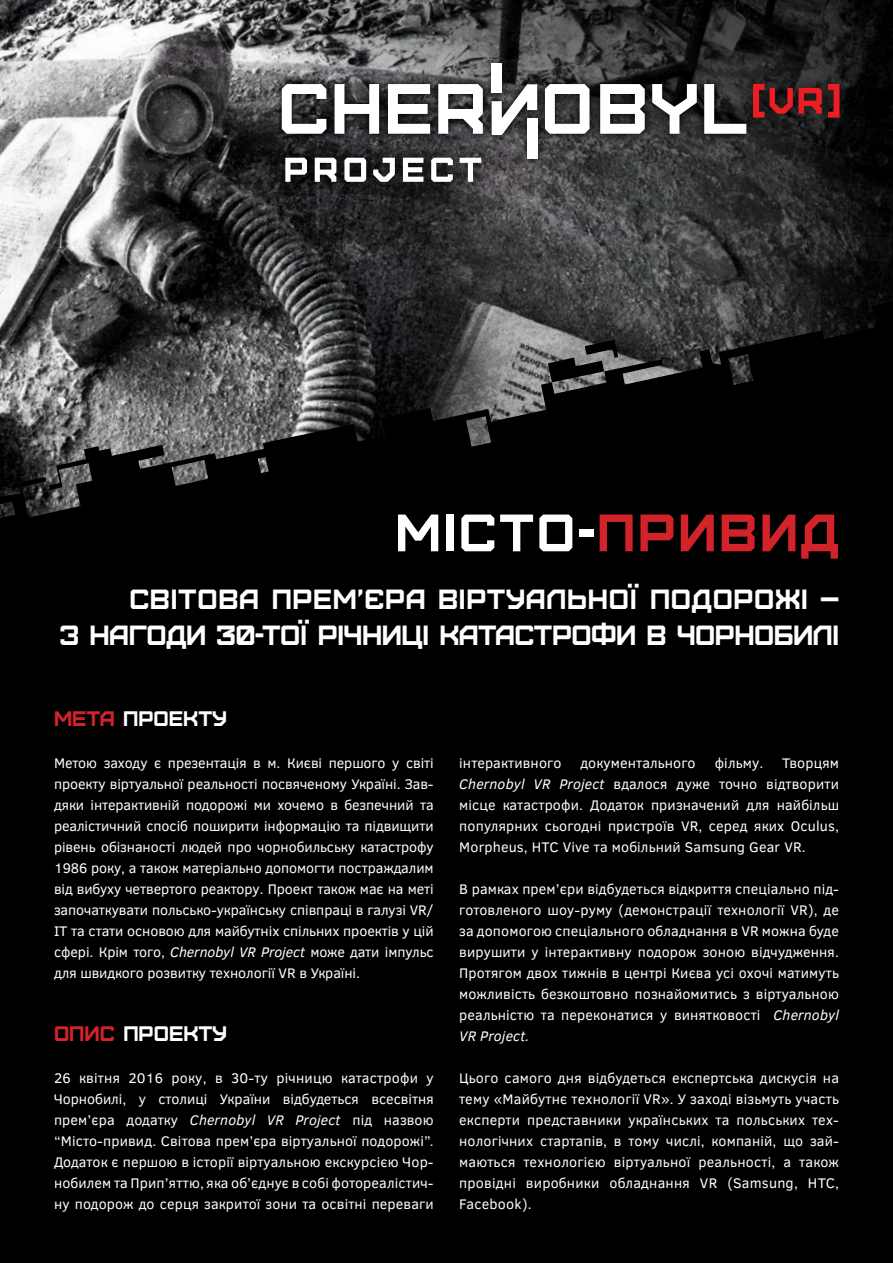
<style>
.page{position:relative;width:893px;height:1263px;background:#fff}
.page>*{position:absolute;margin:0;border:0;box-sizing:border-box;transform-origin:0 0}
.t1{font:52.5px "Furore";letter-spacing:.05em;color:#fff}
.t2{font:27.75px/36px "Furore";letter-spacing:-.02em;color:#fff;text-align:right}
.t3{font:21px "Furore";color:#fff}
.t4{font:14.25px/21px "Clear Sans";letter-spacing:.01em;color:#fff;text-align:justify}
.s1{color:#d2232a}
.s2{font-style:italic}
</style>
<div class="page">
<div style="left:0;top:242px;width:893px;height:1021px;background:#000"></div>
<svg style="left:0;top:0;width:893px;height:518px"></svg>
<img style="left:759px;top:58px;width:106px;height:85px">
<svg style="left:759px;top:84px;width:5px;height:34px"></svg>
<svg style="left:770px;top:88px;width:52px;height:26px"></svg>
<svg style="left:828px;top:84px;width:11px;height:34px"></svg>
<img style="left:269px;top:51px;width:490px;height:120px">
<div style="left:527px;top:118px;width:10px;height:40px;background:#fff"></div>
<svg style="left:492px;top:84px;width:45px;height:51px"></svg>
<div style="left:492px;top:63px;width:10px;height:30px;background:#fff"></div>
<svg style="left:282px;top:84px;width:44px;height:48px"></svg>
<svg style="left:335px;top:84px;width:44px;height:48px"></svg>
<svg style="left:388px;top:84px;width:42px;height:48px"></svg>
<svg style="left:438px;top:84px;width:45px;height:48px"></svg>
<svg style="left:545px;top:84px;width:44px;height:50px"></svg>
<svg style="left:600px;top:84px;width:45px;height:50px"></svg>
<svg style="left:652px;top:84px;width:45px;height:50px"></svg>
<svg style="left:704px;top:84px;width:42px;height:50px"></svg>
<img style="left:260px;top:132px;width:247px;height:75px">
<svg style="left:285px;top:158px;width:22px;height:24px"></svg>
<svg style="left:315px;top:158px;width:21px;height:24px"></svg>
<svg style="left:344px;top:158px;width:22px;height:24px"></svg>
<svg style="left:373px;top:158px;width:22px;height:24px"></svg>
<svg style="left:403px;top:158px;width:20px;height:24px"></svg>
<svg style="left:431px;top:158px;width:22px;height:24px"></svg>
<svg style="left:460px;top:158px;width:21px;height:24px"></svg>
<h1 class="t1" style="left:395px;top:500px;width:445px">Місто-<span class="s1">привид</span></h1>
<h2 class="t2" style="left:60px;top:579px;width:781px">Світова прем’єра віртуальної подорожі –<br>з нагоди 30-тої річниці катастрофи в Чорнобилі</h2>
<h3 class="t3" style="left:54px;top:705px;width:174px"><span class="s1">Мета</span> проекту</h3>
<p class="t4" style="left:54px;top:752px;width:381px">Метою заходу є презентація в м. Києві першого у світі проекту віртуальної реальності посвяченому Україні. Зав&shy;дяки інтерактивній подорожі ми хочемо в безпечний та реалістичний спосіб поширити інформацію та підвищити рівень обізнаності людей про чорнобильську катастрофу 1986 року, а також матеріально допомогти постраждалим від вибуху четвертого реактору. Проект також має на меті започаткувати польсько-українську співпраці в галузі VR/ IT та стати основою для майбутніх спільних проектів у цій сфері. Крім того, <span class="s2">Chernobyl VR Project</span> може дати імпульс для швидкого розвитку технології VR в Україні.</p>
<h3 class="t3" style="left:54px;top:1020px;width:174px"><span class="s1">Опис</span> проекту</h3>
<p class="t4" style="left:54px;top:1067px;width:381px">26 квітня 2016 року, в 30-ту річницю катастрофи у Чорнобилі, у столиці України відбудеться всесвітня прем’єра додатку <span class="s2">Chernobyl VR Project</span> під назвою “Місто-привид. Світова прем’єра віртуальної подорожі”.<br>Додаток є першою в історії віртуальною екскурсією Чор&shy;нобилем та Прип’яттю, яка об’єднує в собі фотореалістич&shy;ну подорож до серця закритої зони та освітні переваги</p>
<p class="t4" style="left:459px;top:753px;width:104px">інтерактивного</p>
<p class="t4" style="left:580px;top:753px;width:117px">документального</p>
<p class="t4" style="left:715px;top:753px;width:50px">фільму.</p>
<p class="t4" style="left:459px;top:753px;width:381px;text-indent:323px">Творцям <span class="s2">Chernobyl VR Project</span> вдалося дуже точно відтворити місце катастрофи. Додаток призначений для найбільш популярних сьогодні пристроїв VR, серед яких Oculus, Morpheus, HTC Vive та мобільний Samsung Gear VR.</p>
<p class="t4" style="left:459px;top:879px;width:381px">В рамках прем’єри відбудеться відкриття спеціально під&shy;готовленого шоу-руму (демонстрації технології VR), де за допомогою спеціального обладнання в VR можна буде вирушити у інтерактивну подорож зоною відчудження.<br>Протягом двох тижнів в центрі Києва усі охочі матимуть можливість безкоштовно познайомитись з віртуальною реальністю та переконатися у винятковості <span class="s2">Chernobyl VR Project.</span></p>
<p class="t4" style="left:459px;top:1068px;width:381px">Цього самого дня відбудеться експертська дискусія на тему «Майбутнє технології VR». У заході візьмуть участь експерти представники українських та польських тех&shy;нологічних стартапів, в тому числі, компаній, що зай&shy;маються технологією віртуальної реальності, а також провідні виробники обладнання VR (Samsung, HTC, Facebook).</p>
</div>
